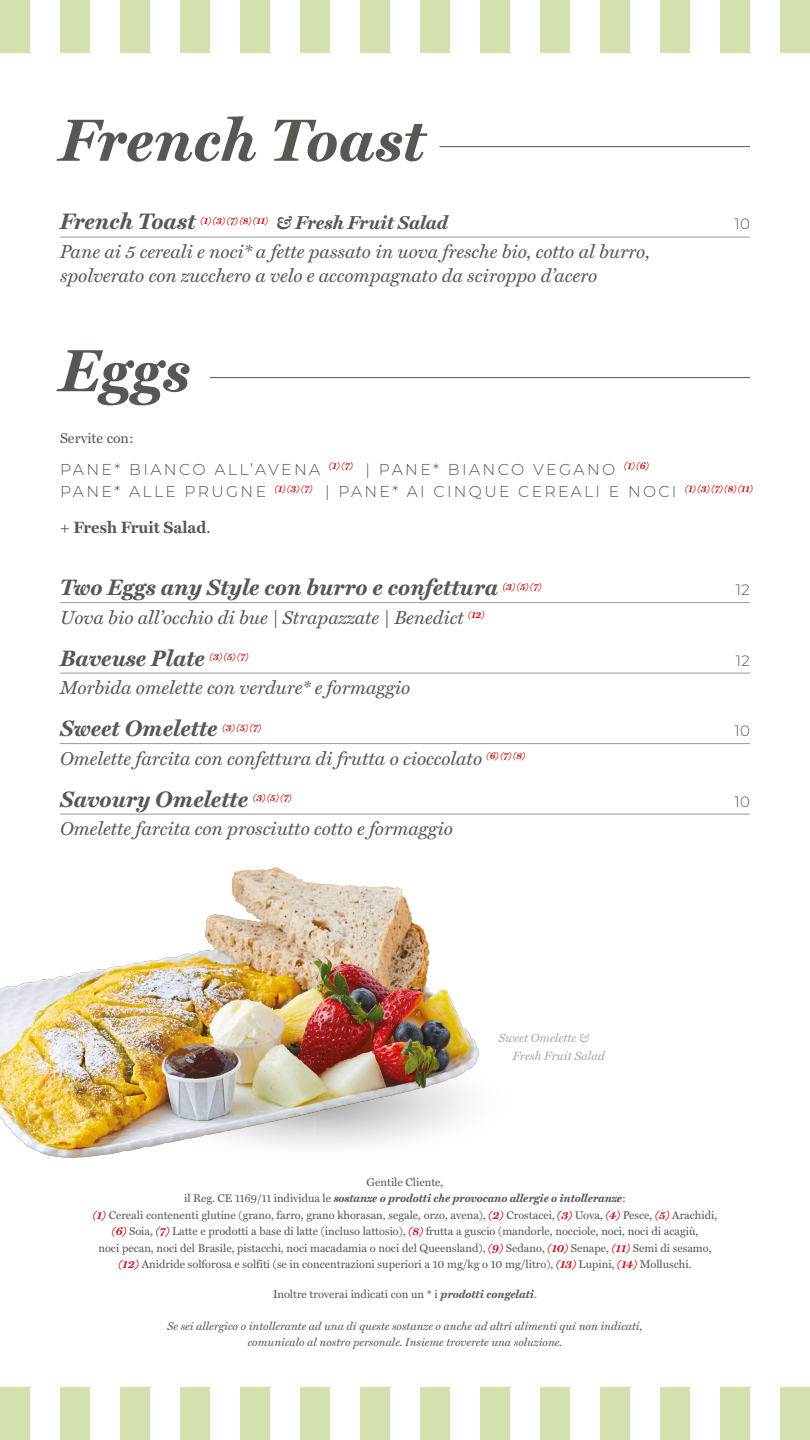
<style>
.page{position:relative;width:810px;height:1440px;background:#fff}
.page>*{position:absolute;margin:0;border:0;box-sizing:border-box;transform-origin:0 0}
.t1{font:italic 700 60px "Miller Text";letter-spacing:.01em;color:#575754}
.t2{font:italic 700 22.5px "Miller Text";letter-spacing:.005em;color:#575754}
.t3{font:italic 18.75px/24px "Miller Text";color:#575754}
.t4{font:700 16.5px "Miller Text";color:#575754}
.t5{font:300 15.75px/22.5px "Montserrat";letter-spacing:.15em;color:#575754}
.t6{font:300 15px "Montserrat";letter-spacing:.02em;color:#575754}
.t7{font:14.25px "Miller Text";color:#575754}
.t8{font:italic 12px/18px "Miller Text";color:#a6a6a6}
.t9{font:11.25px/16.5px "Miller Text";color:#575754;text-align:center}
.t10{font:italic 11.25px/16.5px "Miller Text";color:#575754;text-align:center}
.t11{font:italic 700 9.6px "Miller Text";color:#cd1719}
.s1{font-size:18.75px;color:#575754}
.s2{font-weight:400}
.s3{font-weight:700;font-style:italic}
.s4{font-weight:700;font-style:italic;color:#cd1719}
</style>
<div class="page">
<div style="left:0;top:0;width:30px;height:52px;background:#d2e1ad"></div>
<div style="left:60px;top:0;width:30px;height:52px;background:#d2e1ad"></div>
<div style="left:120px;top:0;width:30px;height:52px;background:#d2e1ad"></div>
<div style="left:180px;top:0;width:30px;height:52px;background:#d2e1ad"></div>
<div style="left:240px;top:0;width:30px;height:52px;background:#d2e1ad"></div>
<div style="left:300px;top:0;width:30px;height:52px;background:#d2e1ad"></div>
<div style="left:360px;top:0;width:30px;height:52px;background:#d2e1ad"></div>
<div style="left:420px;top:0;width:30px;height:52px;background:#d2e1ad"></div>
<div style="left:480px;top:0;width:30px;height:52px;background:#d2e1ad"></div>
<div style="left:540px;top:0;width:30px;height:52px;background:#d2e1ad"></div>
<div style="left:600px;top:0;width:30px;height:52px;background:#d2e1ad"></div>
<div style="left:660px;top:0;width:30px;height:52px;background:#d2e1ad"></div>
<div style="left:720px;top:0;width:30px;height:52px;background:#d2e1ad"></div>
<div style="left:780px;top:0;width:30px;height:52px;background:#d2e1ad"></div>
<div style="left:0;top:1388px;width:30px;height:52px;background:#d2e1ad"></div>
<div style="left:60px;top:1388px;width:30px;height:52px;background:#d2e1ad"></div>
<div style="left:120px;top:1388px;width:30px;height:52px;background:#d2e1ad"></div>
<div style="left:180px;top:1388px;width:30px;height:52px;background:#d2e1ad"></div>
<div style="left:240px;top:1388px;width:30px;height:52px;background:#d2e1ad"></div>
<div style="left:300px;top:1388px;width:30px;height:52px;background:#d2e1ad"></div>
<div style="left:360px;top:1388px;width:30px;height:52px;background:#d2e1ad"></div>
<div style="left:420px;top:1388px;width:30px;height:52px;background:#d2e1ad"></div>
<div style="left:480px;top:1388px;width:30px;height:52px;background:#d2e1ad"></div>
<div style="left:540px;top:1388px;width:30px;height:52px;background:#d2e1ad"></div>
<div style="left:600px;top:1388px;width:30px;height:52px;background:#d2e1ad"></div>
<div style="left:660px;top:1388px;width:30px;height:52px;background:#d2e1ad"></div>
<div style="left:720px;top:1388px;width:30px;height:52px;background:#d2e1ad"></div>
<div style="left:780px;top:1388px;width:30px;height:52px;background:#d2e1ad"></div>
<hr style="left:60px;top:237px;width:690px;height:1px;background:#9a9a98">
<hr style="left:60px;top:602px;width:690px;height:1px;background:#9a9a98">
<hr style="left:60px;top:673px;width:690px;height:1px;background:#9a9a98">
<hr style="left:60px;top:743px;width:690px;height:1px;background:#9a9a98">
<hr style="left:60px;top:814px;width:690px;height:1px;background:#9a9a98">
<hr style="left:210px;top:377px;width:540px;height:1px;background:#575754">
<hr style="left:440px;top:146px;width:310px;height:1px;background:#575754">
<img style="left:0;top:867px;width:479px;height:291px">
<h1 class="t1" style="left:60px;top:104px;width:366px">French Toast</h1>
<h2 class="t2" style="left:60px;top:208px;width:137px">French Toast</h2>
<p class="t11" style="left:200px;top:215px;width:249px">(1) (3) (7) (8) (11) <span class="s1">&amp; Fresh Fruit Salad</span></p>
<h3 class="t6" style="left:735px;top:214px;width:17px">10</h3>
<h3 class="t3" style="left:60px;top:239px;width:591px">Pane ai 5 cereali e noci* a fette passato in uova fresche bio, cotto al burro, spolverato con zucchero a velo e accompagnato da sciroppo d’acero</h3>
<h1 class="t1" style="left:60px;top:334px;width:131px">Eggs</h1>
<p class="t7" style="left:60px;top:430px;width:75px">Servite con:</p>
<h3 class="t5" style="left:60px;top:457px;width:694px">PANE* BIANCO ALL’AVENA <sup>(1)</sup> <sup>(7)</sup> | PANE* BIANCO VEGANO <sup>(1)</sup> <sup>(6)<br></sup>PANE* ALLE PRUGNE <sup>(1)</sup> <sup>(3)</sup> <sup>(7)</sup> | PANE* AI CINQUE CEREALI E NOCI <sup>(1)</sup> <sup>(3)</sup> <sup>(7)</sup> <sup>(8)</sup> <sup>(11)</sup></h3>
<h3 class="t4" style="left:60px;top:518px;width:152px"><span class="s2">+</span> Fresh Fruit Salad<span class="s2">.</span></h3>
<h2 class="t2" style="left:60px;top:574px;width:439px">Two Eggs any Style con burro e confettura</h2>
<p class="t11" style="left:503px;top:580px;width:40px">(3) (5) (7)</p>
<h3 class="t6" style="left:736px;top:579px;width:16px">12</h3>
<h3 class="t3" style="left:60px;top:605px;width:426px">Uova bio all’occhio di bue | Strapazzate | Benedict <sup>(12)</sup></h3>
<h2 class="t2" style="left:60px;top:644px;width:146px">Baveuse Plate</h2>
<p class="t11" style="left:210px;top:651px;width:40px">(3) (5) (7)</p>
<h3 class="t6" style="left:736px;top:650px;width:16px">12</h3>
<h3 class="t3" style="left:60px;top:675px;width:352px">Morbida omelette con verdure* e formaggio</h3>
<h2 class="t2" style="left:60px;top:715px;width:159px">Sweet Omelette</h2>
<p class="t11" style="left:223px;top:721px;width:40px">(3) (5) (7)</p>
<h3 class="t6" style="left:735px;top:720px;width:17px">10</h3>
<h3 class="t3" style="left:60px;top:746px;width:467px">Omelette farcita con confettura di frutta o cioccolato <sup>(6)</sup> <sup>(7)</sup> <sup>(8)</sup></h3>
<h2 class="t2" style="left:60px;top:785px;width:190px">Savoury Omelette</h2>
<p class="t11" style="left:253px;top:792px;width:40px">(3) (5) (7)</p>
<h3 class="t6" style="left:735px;top:791px;width:17px">10</h3>
<h3 class="t3" style="left:60px;top:816px;width:394px">Omelette farcita con prosciutto cotto e formaggio</h3>
<p class="t8" style="left:513px;top:1029px;width:94px;text-indent:-14px">Sweet Omelette &amp;<br>Fresh Fruit Salad</p>
<p class="t9" style="left:93px;top:1174px;width:626px">Gentile Cliente,<br>il Reg. CE 1169/11 individua le <span class="s3">sostanze o prodotti che provocano allergie o intolleranze</span>:<br><span class="s4">(1)</span> Cereali contenenti glutine (grano, farro, grano khorasan, segale, orzo, avena), <span class="s4">(2)</span> Crostacei, <span class="s4">(3)</span> Uova, <span class="s4">(4)</span> Pesce, <span class="s4">(5)</span> Arachidi, <span class="s4">(6)</span> Soia, <span class="s4">(7)</span> Latte e prodotti a base di latte (incluso lattosio), <span class="s4">(8)</span> frutta a guscio (mandorle, nocciole, noci, noci di acagiù,<br>noci pecan, noci del Brasile, pistacchi, noci macadamia o noci del Queensland), <span class="s4">(9)</span> Sedano, <span class="s4">(10)</span> Senape, <span class="s4">(11)</span> Semi di sesamo, <span class="s4">(12)</span> Anidride solforosa e solfiti (se in concentrazioni superiori a 10 mg/kg o 10 mg/litro), <span class="s4">(13)</span> Lupini, <span class="s4">(14)</span> Molluschi.</p>
<p class="t9" style="left:273px;top:1286px;width:265px">Inoltre troverai indicati con un * i <span class="s3">prodotti congelati</span>.</p>
<p class="t10" style="left:167px;top:1318px;width:477px">Se sei allergico o intollerante ad una di queste sostanze o anche ad altri alimenti qui non indicati, comunicalo al nostro personale. Insieme troverete una soluzione.</p>
</div>
